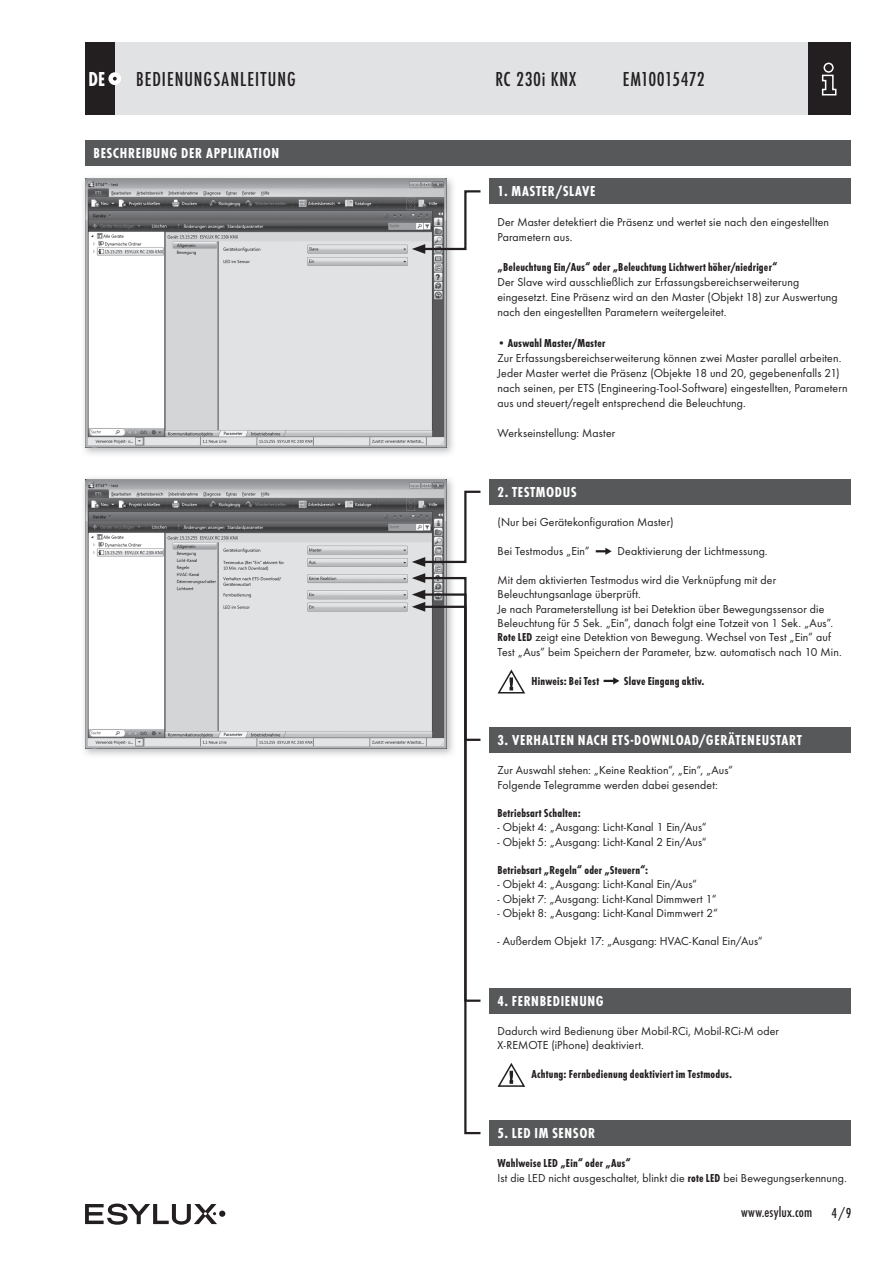
<style>
.page{position:relative;width:893px;height:1263px;background:#fff}
.page>*{position:absolute;margin:0;border:0;box-sizing:border-box;transform-origin:0 0}
.t1{font:500 21px "Futura Con";letter-spacing:.045em;color:#231f20}
.t2{font:500 21px "Futura Con";color:#231f20}
.t3{font:500 21px "Futura Con";letter-spacing:.025em;color:#231f20}
.t4{font:700 21px "Futura Con";color:#fff;scale:.95 1}
.t5{font:700 15px "Futura Con";letter-spacing:.04em;color:#fff}
.t6{font:500 15px "Futura Con";letter-spacing:.01em;color:#231f20}
.t7{font:12px/15px "Futura Boo";letter-spacing:.01em;color:#231f20}
.t8{font:700 12px "Futura Con";letter-spacing:.015em;color:#231f20}
.s1{font-family:"Futura Con";font-weight:700}
</style>
<div class="page">
<div style="left:85px;top:43px;width:765px;height:72px;background:#e1e2e4"></div>
<div style="left:808px;top:43px;width:42px;height:72px;background:#231f20"></div>
<svg style="left:821px;top:62px;width:16px;height:34px"></svg>
<div style="left:85px;top:43px;width:30px;height:72px;background:#231f20"></div>
<div style="left:108px;top:72px;width:13px;height:13px;background:#fff;border-radius:50%"></div>
<svg style="left:113px;top:77px;width:4px;height:4px"></svg>
<div style="left:219px;top:1210px;width:6px;height:7px;background:#231f20;border-radius:50%"></div>
<svg style="left:85px;top:1203px;width:132px;height:22px"></svg>
<div style="left:85px;top:140px;width:765px;height:26px;background:#57585a"></div>
<div style="left:489px;top:179px;width:361px;height:25px;background:#57585a"></div>
<div style="left:489px;top:988px;width:361px;height:25px;background:#57585a"></div>
<svg style="left:497px;top:1063px;width:29px;height:24px"></svg>
<div style="left:489px;top:479px;width:361px;height:25px;background:#57585a"></div>
<svg style="left:596px;top:548px;width:16px;height:7px"></svg>
<svg style="left:497px;top:669px;width:29px;height:25px"></svg>
<svg style="left:604px;top:677px;width:15px;height:7px"></svg>
<div style="left:489px;top:727px;width:361px;height:25px;background:#57585a"></div>
<div style="left:489px;top:1120px;width:361px;height:26px;background:#57585a"></div>
<img style="left:84px;top:178px;width:369px;height:276px">
<img style="left:85px;top:179px;width:361px;height:269px">
<svg style="left:412px;top:189px;width:69px;height:65px"></svg>
<img style="left:84px;top:478px;width:369px;height:277px">
<img style="left:85px;top:479px;width:361px;height:269px">
<svg style="left:412px;top:489px;width:69px;height:78px"></svg>
<svg style="left:412px;top:573px;width:69px;height:562px"></svg>
<h1 class="t4" style="left:88px;top:67px;width:19px">DE</h1>
<h1 class="t1" style="left:136px;top:67px;width:161px">BEDIENUNGSANLEITUNG</h1>
<h1 class="t3" style="left:495px;top:67px;width:82px">RC 230i KNX</h1>
<h1 class="t2" style="left:623px;top:67px;width:84px">EM10015472</h1>
<p class="t5" style="left:94px;top:144px;width:187px">BESCHREIBUNG DER APPLIKATION</p>
<p class="t5" style="left:497px;top:183px;width:99px">1. MASTER/SLAVE</p>
<p class="t7" style="left:497px;top:215px;width:333px">Der Master detektiert die Präsenz und wertet sie nach den eingestellten<br>Parametern aus.</p>
<p class="t8" style="left:497px;top:261px;width:281px">„Beleuchtung Ein/Aus“ oder „Beleuchtung Lichtwert höher/niedriger“</p>
<p class="t7" style="left:497px;top:275px;width:342px">Der Slave wird ausschließlich zur Erfassungsbereichserweiterung eingesetzt. Eine Präsenz wird an den Master (Objekt 18) zur Auswertung nach den eingestellten Parametern weitergeleitet.</p>
<p class="t8" style="left:497px;top:336px;width:109px">• Auswahl Master/Master</p>
<p class="t7" style="left:497px;top:350px;width:352px">Zur Erfassungsbereichserweiterung können zwei Master parallel arbeiten.<br>Jeder Master wertet die Präsenz (Objekte 18 und 20, gegebenenfalls 21) nach seinen, per ETS (Engineering-Tool-Software) eingestellten, Parametern aus und steuert/regelt entsprechend die Beleuchtung.</p>
<p class="t7" style="left:497px;top:425px;width:119px">Werkseinstellung: Master</p>
<p class="t5" style="left:497px;top:483px;width:81px">2. TESTMODUS</p>
<p class="t7" style="left:497px;top:514px;width:178px">(Nur bei Gerätekonfiguration Master)</p>
<p class="t7" style="left:497px;top:543px;width:94px">Bei Testmodus „Ein”</p>
<p class="t7" style="left:618px;top:543px;width:152px">Deaktivierung der Lichtmessung.</p>
<p class="t7" style="left:497px;top:572px;width:346px;line-height:14.4px">Mit dem aktivierten Testmodus wird die Verknüpfung mit der Beleuchtungsanlage überprüft.<br>Je nach Parameterstellung ist bei Detektion über Bewegungssensor die Beleuchtung für 5 Sek. „Ein”, danach folgt eine Totzeit von 1 Sek. „Aus”.<br><span class="s1">Rote LED</span> zeigt eine Detektion von Bewegung. Wechsel von Test „Ein” auf Test „Aus” beim Speichern der Parameter, bzw. automatisch nach 10 Min.</p>
<p class="t8" style="left:531px;top:674px;width:69px">Hinweis: Bei Test</p>
<p class="t8" style="left:624px;top:674px;width:82px">Slave Eingang aktiv.</p>
<p class="t5" style="left:497px;top:731px;width:306px">3. VERHALTEN NACH ETS-DOWNLOAD/GERÄTENEUSTART</p>
<p class="t7" style="left:497px;top:763px;width:237px;line-height:14.2px">Zur Auswahl stehen: „Keine Reaktion“, „Ein“, „Aus“<br>Folgende Telegramme werden dabei gesendet:</p>
<p class="t8" style="left:497px;top:806px;width:85px">Betriebsart Schalten:</p>
<p class="t7" style="left:497px;top:820px;width:211px">- Objekt 4: „Ausgang: Licht-Kanal 1 Ein/Aus“</p>
<p class="t7" style="left:497px;top:834px;width:211px">- Objekt 5: „Ausgang: Licht-Kanal 2 Ein/Aus“</p>
<p class="t8" style="left:497px;top:863px;width:152px">Betriebsart „Regeln“ oder „Steuern“:</p>
<p class="t7" style="left:497px;top:877px;width:201px">- Objekt 4: „Ausgang: Licht-Kanal Ein/Aus“</p>
<p class="t7" style="left:497px;top:891px;width:221px">- Objekt 7: „Ausgang: Licht-Kanal Dimmwert 1“</p>
<p class="t7" style="left:497px;top:905px;width:222px">- Objekt 8: „Ausgang: Licht-Kanal Dimmwert 2“</p>
<p class="t7" style="left:497px;top:934px;width:267px">- Außerdem Objekt 17: „Ausgang: HVAC-Kanal Ein/Aus“</p>
<p class="t5" style="left:497px;top:992px;width:108px">4. FERNBEDIENUNG</p>
<p class="t7" style="left:497px;top:1024px;width:283px;line-height:14.2px">Dadurch wird Bedienung über Mobil-RCi, Mobil-RCi-M oder<br>X-REMOTE (iPhone) deaktiviert.</p>
<p class="t8" style="left:531px;top:1067px;width:202px">Achtung: Fernbedienung deaktiviert im Testmodus.</p>
<p class="t5" style="left:497px;top:1124px;width:99px">5. LED IM SENSOR</p>
<p class="t8" style="left:497px;top:1156px;width:135px">Wahlweise LED „Ein“ oder „Aus“</p>
<p class="t7" style="left:497px;top:1170px;width:351px">Ist die LED nicht ausgeschaltet, blinkt die <span class="s1">rote LED</span> bei Bewegungserkennung.</p>
<p class="t6" style="left:741px;top:1204px;width:73px">www.esylux.com</p>
<p class="t6" style="left:831px;top:1204px;width:22px">4/9</p>
</div>
